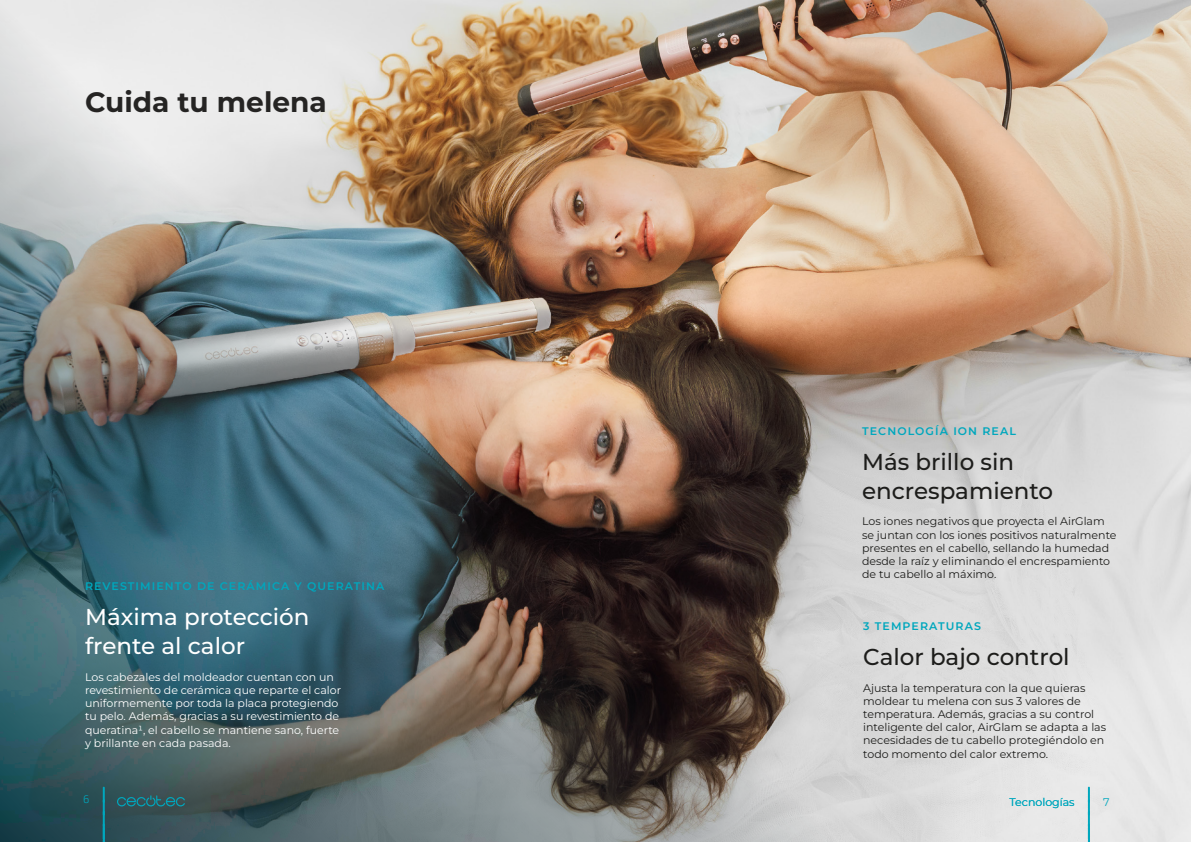
<style>
.page{position:relative;width:1191px;height:842px;background:#fff}
.page>*{position:absolute;margin:0;border:0;box-sizing:border-box;transform-origin:0 0}
.Tecnología_A_-_Creativo{font:700 28px "Montserrat";color:#252423}
.N2_Titular_B_-_Creativo{font:500 23px/29px "Montserrat";color:#1d1d1b}
.N2_Titular_B_-_Creativo-2{font:500 23px/29px "Montserrat";color:#fff}
.Body_B_-_Creativo{font:11px/13.2px "Montserrat";color:#1d1d1b}
.Body_B_-_Creativo-2{font:11px/13.2px "Montserrat";color:#fff}
.Tecnología_A_-_Creativo-2{font:600 11px "Montserrat";letter-spacing:.1em;color:#00a7bd}
.Pestaña_A_-_Maestra{font:11px "Montserrat";color:#00a7bd}
.t1{font:11px "Exo 2";color:#00a7bd}
</style>
<div class="page">
<img style="left:0;top:0;width:1191px;height:842px">
<svg style="left:117px;top:795px;width:68px;height:11px"></svg>
<svg style="left:1088px;top:787px;width:2px;height:55px"></svg>
<svg style="left:103px;top:787px;width:2px;height:55px"></svg>
<p class="Tecnología_A_-_Creativo" style="left:85px;top:84px;width:243px">Cuida tu melena</p>
<p class="Tecnología_A_-_Creativo-2" style="left:85px;top:579px;width:301px">REVESTIMIENTO DE CERÁMICA Y QUERATINA</p>
<p class="N2_Titular_B_-_Creativo-2" style="left:85px;top:602px;width:226px">Máxima protección frente al calor</p>
<p class="Body_B_-_Creativo-2" style="left:85px;top:670px;width:258px">Los cabezales del moldeador cuentan con un revestimiento de cerámica que reparte el calor uniformemente por toda la placa protegiendo tu pelo. Además, gracias a su revestimiento de queratina¹, el cabello se mantiene sano, fuerte y brillante en cada pasada.</p>
<p class="Tecnología_A_-_Creativo-2" style="left:862px;top:424px;width:155px">TECNOLOGÍA ION REAL</p>
<p class="N2_Titular_B_-_Creativo" style="left:862px;top:447px;width:193px">Más brillo sin encrespamiento</p>
<p class="Body_B_-_Creativo" style="left:862px;top:514px;width:256px">Los iones negativos que proyecta el AirGlam se juntan con los iones positivos naturalmente presentes en el cabello, sellando la humedad desde la raíz y eliminando el encrespamiento de tu cabello al máximo.</p>
<p class="Tecnología_A_-_Creativo-2" style="left:863px;top:619px;width:119px">3 TEMPERATURAS</p>
<p class="N2_Titular_B_-_Creativo" style="left:863px;top:642px;width:208px">Calor bajo control</p>
<p class="Body_B_-_Creativo" style="left:863px;top:681px;width:244px">Ajusta la temperatura con la que quieras moldear tu melena con sus 3 valores de temperatura. Además, gracias a su control inteligente del calor, AirGlam se adapta a las necesidades de tu cabello protegiéndolo en todo momento del calor extremo.</p>
<p class="t1" style="left:83px;top:791px;width:8px">6</p>
<p class="Pestaña_A_-_Maestra" style="left:1009px;top:795px;width:67px">Tecnologías</p>
<p class="Pestaña_A_-_Maestra" style="left:1103px;top:795px;width:8px">7</p>
</div>
